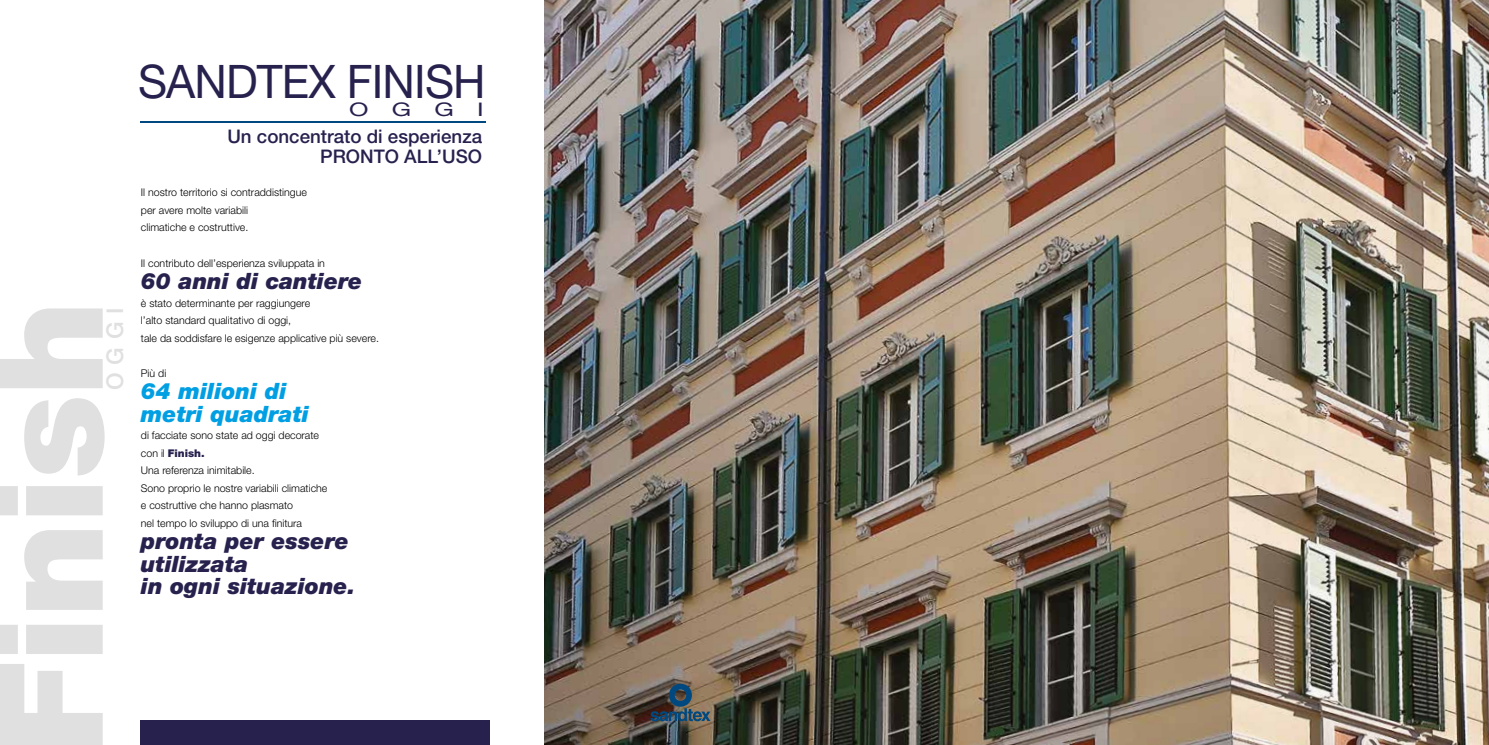
<style>
.page{position:relative;width:1489px;height:745px;background:#fff}
.page>*{position:absolute;margin:0;border:0;box-sizing:border-box;transform-origin:0 0}
.t1{font:900 147.5px "Helvetica Neue";letter-spacing:-.01em;color:#e0e0e0}
.t2{font:46.25px "Helvetica Neue";letter-spacing:-.02em;color:#27214e}
.t3{font:500 23.12px "Helvetica Neue";color:#e0e0e0}
.t4{font:italic 900 22.5px/22.5px "Helvetica Neue";color:#27214e}
.t5{font:italic 900 22.5px/22.5px "Helvetica Neue";color:#009fe3}
.t6{font:500 18.75px/19.4px "Helvetica Neue";color:#27214e;text-align:right}
.t7{font:18.75px "Helvetica Neue";color:#27214e;scale:1.36 1}
.t8{font:300 10.62px/17.5px "Helvetica Neue";color:#000}
.s1{font-weight:900;color:#27214e}
</style>
<div class="page">
<img style="left:544px;top:0;width:944px;height:744px">
<hr style="left:141px;top:121px;width:345px;height:2px;background:#004980">
<div style="left:140px;top:719px;width:349px;height:25px;background:#27214e"></div>
<svg style="left:650px;top:683px;width:60px;height:37px;background:#4f5559"></svg>
<h1 class="t1" style="left:-38px;top:753px;width:454px;rotate:-90deg">Finish</h1>
<h3 class="t3" style="left:101px;top:390px;width:84px;rotate:-90deg">OGGI</h3>
<h2 class="t2" style="left:138px;top:54px;width:349px">SANDTEX FINISH</h2>
<h3 class="t7" style="left:349px;top:98px;width:100px">OGGI</h3>
<h3 class="t6" style="left:227px;top:127px;width:256px">Un concentrato di esperienza<br>PRONTO ALL’USO</h3>
<p class="t8" style="left:141px;top:183px;width:168px">Il nostro territorio si contraddistingue per avere molte variabili<br>climatiche e costruttive.</p>
<p class="t8" style="left:141px;top:253px;width:185px">Il contributo dell’esperienza sviluppata in</p>
<h3 class="t4" style="left:141px;top:269px;width:223px">60 anni di cantiere</h3>
<p class="t8" style="left:141px;top:293px;width:239px">è stato determinante per raggiungere<br>l’alto standard qualitativo di oggi,<br>tale da soddisfare le esigenze applicative più severe.</p>
<p class="t8" style="left:141px;top:363px;width:27px">Più di</p>
<h3 class="t5" style="left:141px;top:379px;width:169px">64 milioni di metri quadrati</h3>
<p class="t8" style="left:141px;top:426px;width:188px">di facciate sono state ad oggi decorate con il <span class="s1">Finish.<br></span>Una referenza inimitabile.<br>Sono proprio le nostre variabili climatiche e costruttive che hanno plasmato<br>nel tempo lo sviluppo di una finitura</p>
<h3 class="t4" style="left:141px;top:529px;width:216px">pronta per essere utilizzata<br>in ogni situazione.</h3>
</div>
